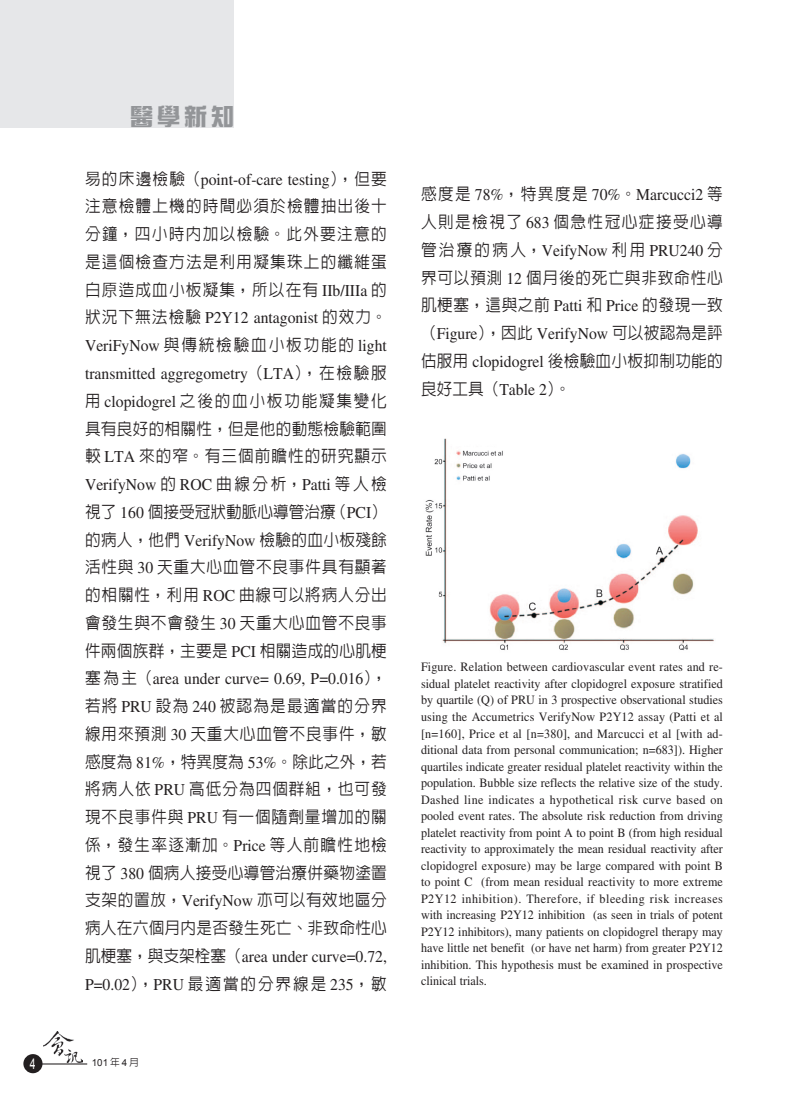
<style>
.page{position:relative;width:808px;height:1106px;background:#fff}
.page>*{position:absolute;margin:0;border:0;box-sizing:border-box;transform-origin:0 0}
.t1{font:900 22.5px "Sing Yi";color:#939598}
.t2{font:500 16.5px/27.8px "Lin Gothic";letter-spacing:.05em;color:#231f20;text-align:justify;scale:.95 1}
.t3{font:16.5px/27.8px "Times";color:#231f20;text-align:justify;scale:.95 1}
.t4{font:500 16.5px/27.8px "Lin Gothic";letter-spacing:.015em;color:#231f20;scale:.95 1}
.t5{font:500 16.5px "Lin Gothic";letter-spacing:.09em;color:#231f20;scale:.95 1}
.t6{font:12.75px/16.5px "Times";letter-spacing:.005em;color:#231f20;text-align:justify;scale:.95 1}
.t7{font:9.75px "Arial";color:#231f20}
.s1{font-family:"Lin Gothic";font-weight:500}
.s2{font-family:"Times";font-weight:400}
</style>
<div class="page">
<div style="left:23px;top:1054px;width:20px;height:19px;background:#231f20;border-radius:50%"></div>
<hr style="left:41px;top:1063px;width:46px;height:1px;background:#231f20">
<img style="left:43px;top:1032px;width:39px;height:30px">
<div style="left:0;top:0;width:234px;height:128px;background:#e6e7e9"></div>
<img style="left:425px;top:438px;width:289px;height:213px">
<h1 class="t1" style="left:130px;top:105px;width:105px">醫學新知</h1>
<p class="t3" style="left:85px;top:165px;width:319px"><span class="s1">易的床邊檢驗（</span>point-of-care testing<span class="s1">），但要</span></p>
<p class="t2" style="left:85px;top:192px;width:319px">注意檢體上機的時間必須於檢體抽出後十分鐘，四小時內加以檢驗。此外要注意的是這個檢查方法是利用凝集珠上的纖維蛋白原造成血小板凝集，所以在有 <span class="s2">IIb/IIIa</span> 的</p>
<p class="t3" style="left:85px;top:304px;width:319px"><span class="s1">狀況下無法檢驗</span> P2Y12 antagonist <span class="s1">的效力。</span>VeriFyNow <span class="s1">與傳統檢驗血小板功能的</span> light transmitted aggregometry<span class="s1">（</span>LTA<span class="s1">），在檢驗服</span></p>
<p class="t2" style="left:85px;top:386px;width:319px">用 <span class="s2">clopidogrel</span> 之後的血小板功能凝集變化具有良好的相關性，但是他的動態檢驗範圍較 <span class="s2">LTA</span> 來的窄。有三個前瞻性的研究顯示</p>
<p class="t3" style="left:85px;top:470px;width:319px">VerifyNow <span class="s1">的</span> ROC <span class="s1">曲線分析，</span>Patti <span class="s1">等人檢</span></p>
<p class="t2" style="left:85px;top:497px;width:319px">視了 <span class="s2">160</span> 個接受冠狀動脈心導管治療（<span class="s2">PCI</span>）的病人，他們 <span class="s2">VerifyNow</span> 檢驗的血小板殘餘活性與 <span class="s2">30</span> 天重大心血管不良事件具有顯著的相關性，利用 <span class="s2">ROC</span> 曲線可以將病人分出會發生與不會發生 <span class="s2">30</span> 天重大心血管不良事件兩個族群，主要是 <span class="s2">PCI</span> 相關造成的心肌梗</p>
<p class="t3" style="left:85px;top:665px;width:319px"><span class="s1">塞為主（</span>area under curve= 0.69, P=0.016<span class="s1">），</span></p>
<p class="t2" style="left:85px;top:692px;width:319px">若將 <span class="s2">PRU</span> 設為 <span class="s2">240</span> 被認為是最適當的分界線用來預測 <span class="s2">30</span> 天重大心血管不良事件，敏感度為 <span class="s2">81%</span>，特異度為 <span class="s2">53%</span>。除此之外，若將病人依 <span class="s2">PRU</span> 高低分為四個群組，也可發現不良事件與 <span class="s2">PRU</span> 有一個隨劑量增加的關係，發生率逐漸加。<span class="s2">Price</span> 等人前瞻性地檢視了 <span class="s2">380</span> 個病人接受心導管治療併藥物塗置支架的置放，<span class="s2">VerifyNow</span> 亦可以有效地區分病人在六個月內是否發生死亡、非致命性心</p>
<p class="t3" style="left:85px;top:942px;width:319px"><span class="s1">肌梗塞，與支架栓塞（</span>area under curve=0.72,<br>P=0.02<span class="s1">），</span>PRU <span class="s1">最適當的分界線是</span> 235<span class="s1">，敏</span></p>
<p class="t7" style="left:92px;top:1056px;width:49px">101<span class="s1">年</span>4<span class="s1">月</span></p>
<p class="t3" style="left:421px;top:181px;width:319px"><span class="s1">感度是</span> 78%<span class="s1">，特異度是</span> 70%<span class="s1">。</span>Marcucci2 <span class="s1">等</span></p>
<p class="t5" style="left:421px;top:213px;width:319px">人則是檢視了 <span class="s2">683</span> 個急性冠心症接受心導</p>
<p class="t3" style="left:421px;top:236px;width:319px"><span class="s1">管治療的病人，</span>VeifyNow <span class="s1">利用</span> PRU240 <span class="s1">分</span></p>
<p class="t2" style="left:421px;top:263px;width:319px">界可以預測 <span class="s2">12</span> 個月後的死亡與非致命性心肌梗塞，這與之前 <span class="s2">Patti</span> 和 <span class="s2">Price</span> 的發現一致</p>
<p class="t3" style="left:421px;top:319px;width:319px"><span class="s1">（</span>Figure<span class="s1">），因此</span> VerifyNow <span class="s1">可以被認為是評</span></p>
<p class="t4" style="left:421px;top:347px;width:319px">估服用 <span class="s2">clopidogrel</span> 後檢驗血小板抑制功能的良好工具（<span class="s2">Table 2</span>）。</p>
<p class="t6" style="left:421px;top:659px;width:319px">Figure. Relation between cardiovascular event rates and re&shy;sidual platelet reactivity after clopidogrel exposure stratified by quartile (Q) of PRU in 3 prospective observational studies using the Accumetrics VerifyNow P2Y12 assay (Patti et al [n=160], Price et al [n=380], and Marcucci et al [with ad&shy;ditional data from personal communication; n=683]). Higher quartiles indicate greater residual platelet reactivity within the population. Bubble size reflects the relative size of the study.<br>Dashed line indicates a hypothetical risk curve based on pooled event rates. The absolute risk reduction from driving platelet reactivity from point A to point B (from high residual reactivity to approximately the mean residual reactivity after clopidogrel exposure) may be large compared with point B to point C (from mean residual reactivity to more extreme P2Y12 inhibition). Therefore, if bleeding risk increases with increasing P2Y12 inhibition (as seen in trials of potent P2Y12 inhibitors), many patients on clopidogrel therapy may have little net benefit (or have net harm) from greater P2Y12 inhibition. This hypothesis must be examined in prospective clinical trials.</p>
</div>
